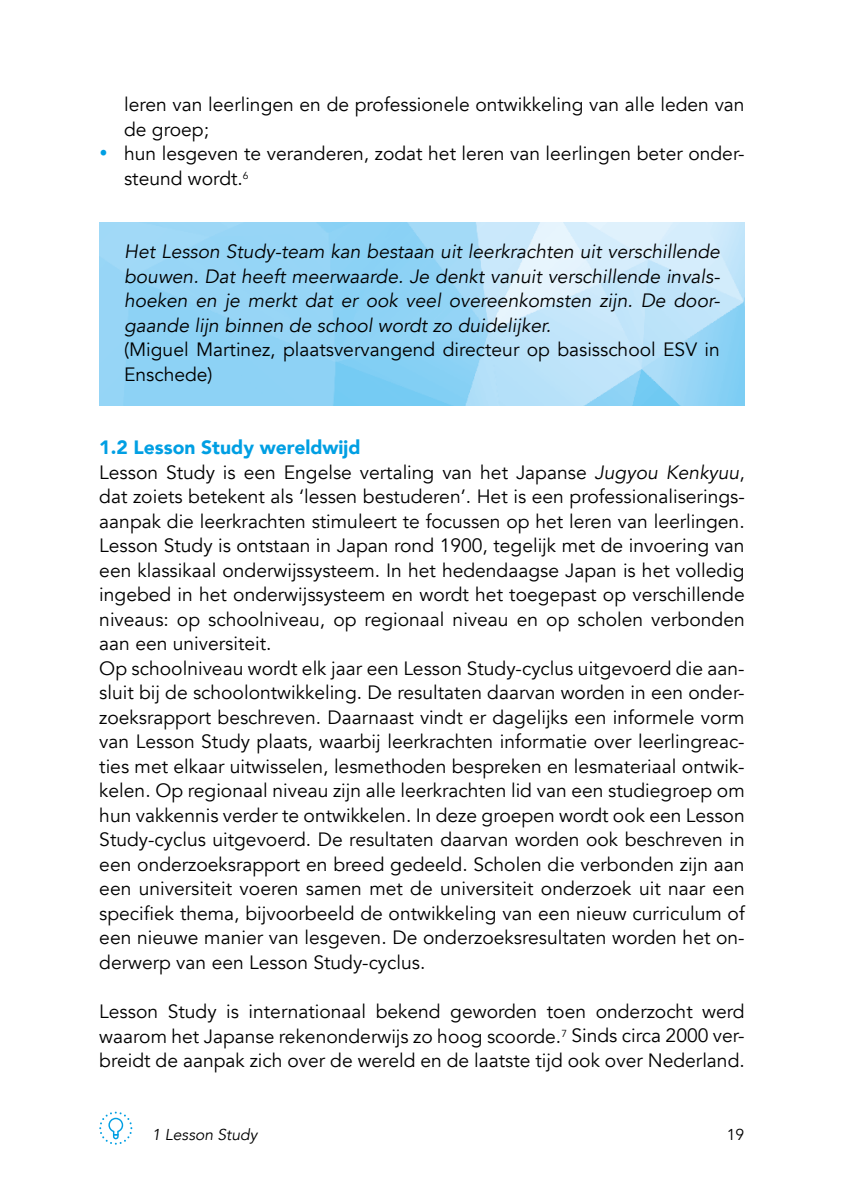
<style>
.page{position:relative;width:844px;height:1191px;background:#fff}
.page>*{position:absolute;margin:0;border:0;box-sizing:border-box;transform-origin:0 0}
.t1{font:19.25px/24.5px "Avenir";color:#000}
.t2{font:italic 19.25px/24.5px "Avenir";color:#000;text-align:justify}
.t3{font:italic 15.75px "Avenir";color:#000}
.t4{font:15.75px "Avenir";color:#000}
.s1{color:#009fe3}
.s2{font-weight:900;color:#009fe3}
.s3{font-style:italic}
</style>
<div class="page">
<svg style="left:99px;top:1111px;width:33px;height:33px"></svg>
<img style="left:99px;top:222px;width:645px;height:183px">
<p class="t1" style="left:124px;top:92px;width:622px">leren van leerlingen en de professionele ontwikkeling van alle leden van de groep;</p>
<p class="t1" style="left:124px;top:141px;width:622px;text-indent:-25px"><span class="s1">•</span> hun lesgeven te veranderen, zodat het leren van leerlingen beter onder&shy;steund wordt.<sup>6</sup></p>
<p class="t2" style="left:124px;top:239px;width:597px">Het Lesson Study-team kan bestaan uit leerkrachten uit verschillende bouwen. Dat heeft meerwaarde. Je denkt vanuit verschillende invals&shy;hoeken en je merkt dat er ook veel overeenkomsten zijn. De door&shy;gaande lijn binnen de school wordt zo duidelijker.</p>
<p class="t1" style="left:124px;top:337px;width:597px">(Miguel Martinez, plaatsvervangend directeur op basisschool ESV in<br>Enschede)</p>
<p class="t1" style="left:99px;top:436px;width:646px"><span class="s2">1.2 Lesson Study wereldwijd<br></span>Lesson Study is een Engelse vertaling van het Japanse <span class="s3">Jugyou Kenkyuu</span>, dat zoiets betekent als ‘lessen bestuderen’. Het is een professionaliserings&shy;aanpak die leerkrachten stimuleert te focussen op het leren van leerlingen.<br>Lesson Study is ontstaan in Japan rond 1900, tegelijk met de invoering van een klassikaal onderwijssysteem. In het hedendaagse Japan is het volledig ingebed in het onderwijssysteem en wordt het toegepast op verschillende niveaus: op schoolniveau, op regionaal niveau en op scholen verbonden aan een universiteit.<br>Op schoolniveau wordt elk jaar een Lesson Study-cyclus uitgevoerd die aan&shy;sluit bij de schoolontwikkeling. De resultaten daarvan worden in een onder&shy;zoeksrapport beschreven. Daarnaast vindt er dagelijks een informele vorm van Lesson Study plaats, waarbij leerkrachten informatie over leerlingreac&shy;ties met elkaar uitwisselen, lesmethoden bespreken en lesmateriaal ontwik&shy;kelen. Op regionaal niveau zijn alle leerkrachten lid van een studiegroep om hun vakkennis verder te ontwikkelen. In deze groepen wordt ook een Lesson Study-cyclus uitgevoerd. De resultaten daarvan worden ook beschreven in een onderzoeksrapport en breed gedeeld. Scholen die verbonden zijn aan een universiteit voeren samen met de universiteit onderzoek uit naar een specifiek thema, bijvoorbeeld de ontwikkeling van een nieuw curriculum of een nieuwe manier van lesgeven. De onderzoeksresultaten worden het on&shy;derwerp van een Lesson Study-cyclus.</p>
<p class="t1" style="left:99px;top:999px;width:646px;text-align:justify">Lesson Study is internationaal bekend geworden toen onderzocht werd waarom het Japanse rekenonderwijs zo hoog scoorde.<sup>7</sup> Sinds circa 2000 ver&shy;breidt de aanpak zich over de wereld en de laatste tijd ook over Nederland.</p>
<p class="t3" style="left:152px;top:1125px;width:107px">1 Lesson Study</p>
<p class="t4" style="left:726px;top:1125px;width:19px">19</p>
</div>
